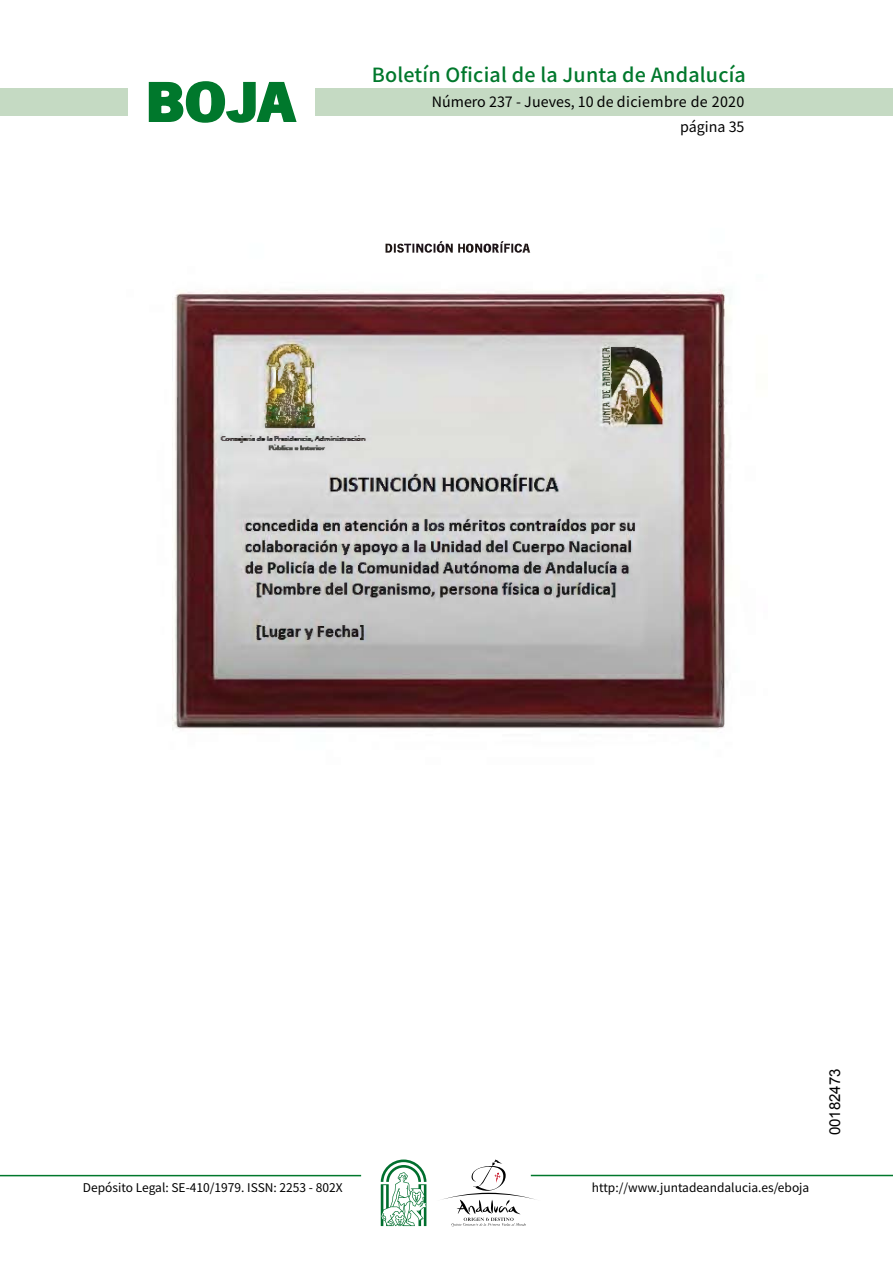
<style>
.page{position:relative;width:893px;height:1263px;background:#fff}
.page>*{position:absolute;margin:0;border:0;box-sizing:border-box;transform-origin:0 0}
.t1{font:700 57.75px "News Got T";color:#00782c;scale:1.14 1}
.t2{font:500 19.5px "Noto Sans HK";letter-spacing:.01em;color:#00782c}
.t3{font:15px "Arial";color:#000}
.t4{font:14.25px/24.5px "Noto Sans HK";color:#000;text-align:right}
.t5{font:12px "Noto Sans HK";color:#000}
</style>
<div class="page">
<div style="left:315px;top:88px;width:577px;height:28px;background:#c5dac3"></div>
<div style="left:0;top:88px;width:128px;height:28px;background:#c5dac3"></div>
<hr style="left:0;top:1175px;width:361px;height:1px;background:#00782c">
<hr style="left:531px;top:1175px;width:361px;height:1px;background:#00782c">
<svg style="left:148px;top:81px;width:149px;height:42px"></svg>
<svg style="left:442px;top:1159px;width:100px;height:67px"></svg>
<svg style="left:381px;top:1160px;width:45px;height:66px"></svg>
<img style="left:172px;top:241px;width:558px;height:489px">
<h1 class="t1" style="left:145px;top:68px;width:133px">BOJA</h1>
<h2 class="t2" style="left:372px;top:64px;width:375px">Boletín Oficial de la Junta de Andalucía</h2>
<p class="t4" style="left:432px;top:90px;width:314px">Número 237 - Jueves, 10 de diciembre de 2020 página 35</p>
<p class="t5" style="left:83px;top:1181px;width:261px">Depósito Legal: SE-410/1979. ISSN: 2253 - 802X</p>
<p class="t5" style="left:592px;top:1181px;width:219px">http://www.juntadeandalucia.es/eboja</p>
<p class="t3" style="left:825px;top:1135px;width:68px;rotate:-90deg">00182473</p>
</div>
